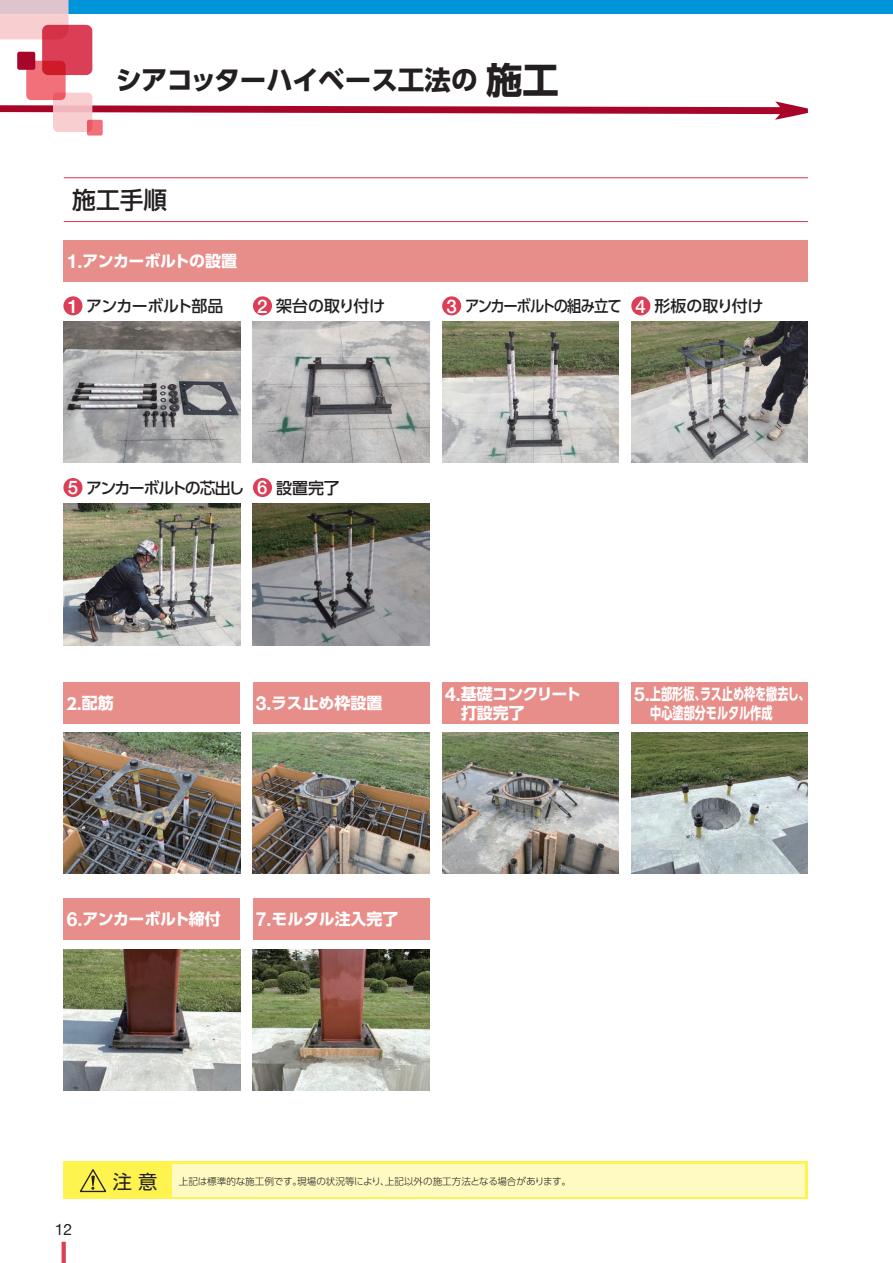
<style>
.page{position:relative;width:893px;height:1263px;background:#fff}
.page>*{position:absolute;margin:0;border:0;box-sizing:border-box;transform-origin:0 0}
.t1{font:700 26.55px "UD Shin Go Pr 6 N";letter-spacing:-.02em;color:#231f20}
.t2{font:500 23.85px "UD Shin Go Pr 6 N";color:#231f20}
.t3{font:700 15.9px/19.2px "UD Shin Go Pr 6 N";letter-spacing:-.005em;color:#fff;scale:.7 1}
.t4{font:700 15.9px "UD Shin Go Pr 6 N";letter-spacing:-.005em;color:#fff}
.t5{font:700 15.9px "UD Shin Go Pr 6 N";letter-spacing:-.025em;color:#fff}
.t6{font:500 15.9px "UD Shin Go Pr 6 N";letter-spacing:-.065em;color:#231f20;scale:.9 1}
.t7{font:500 15.9px "UD Shin Go Pr 6 N";letter-spacing:-.065em;color:#231f20}
.t8{font:700 15.9px/19.2px "UD Shin Go Pr 6 N";letter-spacing:-.04em;color:#fff}
.t9{font:500 15.9px "UD Shin Go Pr 6 N";letter-spacing:-.04em;color:#231f20}
.t10{font:500 15.9px "UD Shin Go Pr 6 N";letter-spacing:-.005em;color:#231f20}
.t11{font:15.75px "Helvetica Neue";color:#231f20}
.t12{font:300 9.6px "UD Shin Go Pr 6 N";color:#231f20}
.s1{font-size:36.3px}
.s2{font-family:"Helvetica Neue";font-size:19.35px}
.s3{font-family:"Helvetica Neue";font-size:18px}
.s4{font-family:"Helvetica Neue";font-size:18.6px;color:#fff}
.s5{font-weight:400;font-size:19.35px}
</style>
<div class="page">
<div style="left:0;top:0;width:893px;height:14px;background:#0095d9"></div>
<svg style="left:0;top:101px;width:808px;height:19px"></svg>
<svg style="left:53px;top:93px;width:39px;height:39px"></svg>
<svg style="left:0;top:0;width:68px;height:39px;background:#eec9cf"></svg>
<div style="left:42px;top:25px;width:50px;height:50px;background:linear-gradient(to right,#d7394f,#db4059);border-radius:6px"></div>
<svg style="left:26px;top:61px;width:40px;height:39px"></svg>
<svg style="left:87px;top:120px;width:16px;height:16px"></svg>
<div style="left:17px;top:52px;width:18px;height:18px;background:#a70629;border-radius:2px"></div>
<hr style="left:64px;top:221px;width:744px;height:1px;background:#da3f57">
<hr style="left:64px;top:177px;width:744px;height:1px;background:#da3f57">
<div style="left:63px;top:682px;width:177px;height:42px;background:#e78d8a"></div>
<div style="left:63px;top:241px;width:745px;height:41px;background:#e78d8a"></div>
<div style="left:253px;top:682px;width:177px;height:42px;background:#e78d8a"></div>
<div style="left:442px;top:682px;width:177px;height:42px;background:#e78d8a"></div>
<div style="left:631px;top:682px;width:177px;height:42px;background:#e78d8a"></div>
<div style="left:63px;top:899px;width:177px;height:41px;background:#e78d8a"></div>
<div style="left:253px;top:899px;width:177px;height:41px;background:#e78d8a"></div>
<div style="left:64px;top:1161px;width:744px;height:38px;background:#fff34f"></div>
<div style="left:172px;top:1164px;width:633px;height:33px;background:#fffac1"></div>
<svg style="left:80px;top:1169px;width:26px;height:23px"></svg>
<div style="left:63px;top:296px;width:19px;height:19px;background:#da3f57;border-radius:50%"></div>
<div style="left:253px;top:296px;width:19px;height:19px;background:#da3f57;border-radius:50%"></div>
<div style="left:63px;top:478px;width:19px;height:19px;background:#da3f57;border-radius:50%"></div>
<div style="left:253px;top:478px;width:19px;height:19px;background:#da3f57;border-radius:50%"></div>
<div style="left:442px;top:296px;width:19px;height:19px;background:#da3f57;border-radius:50%"></div>
<div style="left:631px;top:296px;width:19px;height:19px;background:#da3f57;border-radius:50%"></div>
<img style="left:64px;top:733px;width:176px;height:141px">
<img style="left:253px;top:733px;width:177px;height:141px">
<img style="left:442px;top:733px;width:177px;height:141px">
<img style="left:64px;top:950px;width:176px;height:141px">
<img style="left:253px;top:950px;width:177px;height:141px">
<img style="left:631px;top:733px;width:177px;height:141px">
<img style="left:64px;top:322px;width:176px;height:141px">
<img style="left:253px;top:322px;width:177px;height:141px">
<img style="left:64px;top:504px;width:176px;height:141px">
<img style="left:253px;top:504px;width:177px;height:141px">
<img style="left:442px;top:322px;width:177px;height:141px">
<img style="left:631px;top:322px;width:177px;height:141px">
<svg style="left:62px;top:1242px;width:4px;height:21px"></svg>
<h1 class="t1" style="left:115px;top:58px;width:445px">シアコッターハイベース工法の<span class="s1">施工</span></h1>
<h2 class="t2" style="left:72px;top:181px;width:97px">施工手順</h2>
<h3 class="t5" style="left:67px;top:248px;width:172px"><span class="s2">1</span><span class="s3">.</span>アンカーボルトの設置</h3>
<h3 class="t9" style="left:68px;top:293px;width:157px"><span class="s4">1</span> アンカーボルト部品</h3>
<h3 class="t10" style="left:257px;top:293px;width:129px"><span class="s4">2</span> 架台の取り付け</h3>
<h3 class="t6" style="left:446px;top:293px;width:354px"><span class="s4">3</span> アンカーボルトの組み立て <span class="s4">4</span> 形板の取り付け</h3>
<h3 class="t7" style="left:68px;top:475px;width:274px"><span class="s4">5</span> アンカーボルトの芯出し <span class="s4">6</span> 設置完了</h3>
<h3 class="t4" style="left:64px;top:690px;width:52px">２<span class="s3">.</span>配筋</h3>
<h3 class="t4" style="left:256px;top:690px;width:128px"><span class="s2">3</span><span class="s3">.</span>ラス止め枠設置</h3>
<h3 class="t8" style="left:461px;top:684px;width:121px;text-indent:-16px"><span class="s2">4</span><span class="s3">.</span>基礎コンクリート打設完了</h3>
<h3 class="t3" style="left:650px;top:684px;width:230px;text-indent:-16px"><span class="s2">5</span><span class="s3">.</span>上部形板、ラス止め枠を撤去し、中心塗部分モルタル作成</h3>
<h3 class="t5" style="left:67px;top:906px;width:156px"><span class="s2">6</span><span class="s3">.</span>アンカーボルト締付</h3>
<h3 class="t4" style="left:256px;top:906px;width:144px"><span class="s2">7</span><span class="s3">.</span>モルタル注入完了</h3>
<h3 class="t11" style="left:55px;top:1218px;width:19px">12</h3>
<p class="t12" style="left:113px;top:1173px;width:460px"><span class="s5">注意</span> 上記は標準的な施工例です。現場の状況等により、上記以外の施工方法となる場合があります。</p>
</div>
